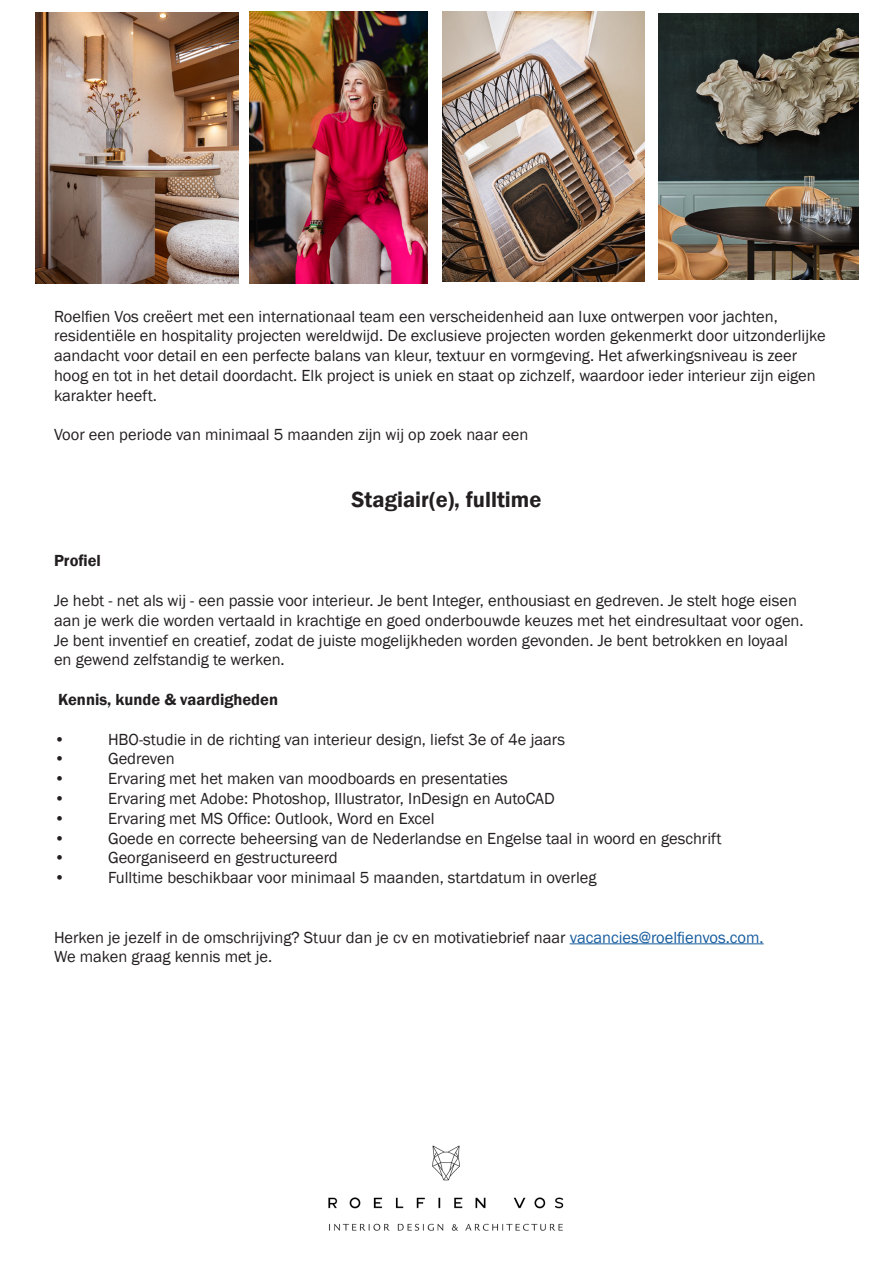
<style>
.page{position:relative;width:893px;height:1263px;background:#fff}
.page>*{position:absolute;margin:0;border:0;box-sizing:border-box;transform-origin:0 0}
.t1{font:600 22.5px "Franklin Gothic";color:#231f20}
.t2{font:16.5px/19.8px "Franklin Gothic";color:#231f20}
.t3{font:600 16.5px "Franklin Gothic";color:#231f20}
.s1{color:#175d9e}
</style>
<div class="page">
<hr style="left:570px;top:943px;width:194px;height:1px;background:#175d9e">
<img style="left:250px;top:12px;width:178px;height:271px">
<img style="left:35px;top:13px;width:203px;height:270px">
<img style="left:442px;top:12px;width:202px;height:269px">
<img style="left:659px;top:13px;width:199px;height:266px">
<img style="left:328px;top:1145px;width:236px;height:86px">
<p class="t2" style="left:54px;top:306px;width:773px">Roelfien Vos creëert met een internationaal team een verscheidenheid aan luxe ontwerpen voor jachten, residentiële en hospitality projecten wereldwijd. De exclusieve projecten worden gekenmerkt door uitzonderlijke aandacht voor detail en een perfecte balans van kleur, textuur en vormgeving. Het afwerkingsniveau is zeer hoog en tot in het detail doordacht. Elk project is uniek en staat op zichzelf, waardoor ieder interieur zijn eigen karakter heeft.</p>
<p class="t2" style="left:54px;top:425px;width:476px">Voor een periode van minimaal 5 maanden zijn wij op zoek naar een</p>
<p class="t1" style="left:351px;top:486px;width:191px">Stagiair(e), fulltime</p>
<p class="t3" style="left:54px;top:551px;width:48px">Profiel</p>
<p class="t2" style="left:54px;top:591px;width:744px">Je hebt - net als wij - een passie voor interieur. Je bent Integer, enthousiast en gedreven. Je stelt hoge eisen</p>
<p class="t2" style="left:54px;top:611px;width:751px">aan je werk die worden vertaald in krachtige en goed onderbouwde keuzes met het eindresultaat voor ogen.</p>
<p class="t2" style="left:54px;top:630px;width:735px">Je bent inventief en creatief, zodat de juiste mogelijkheden worden gevonden. Je bent betrokken en loyaal</p>
<p class="t2" style="left:54px;top:650px;width:232px">en gewend zelfstandig te werken.</p>
<p class="t3" style="left:58px;top:689px;width:221px">Kennis, kunde &amp; vaardigheden</p>
<p class="t2" style="left:54px;top:729px;width:13px">•</p>
<p class="t2" style="left:108px;top:729px;width:458px">HBO-studie in de richting van interieur design, liefst 3e of 4e jaars</p>
<p class="t2" style="left:54px;top:749px;width:13px">•</p>
<p class="t2" style="left:108px;top:749px;width:68px">Gedreven</p>
<p class="t2" style="left:54px;top:769px;width:13px">•</p>
<p class="t2" style="left:108px;top:769px;width:401px">Ervaring met het maken van moodboards en presentaties</p>
<p class="t2" style="left:54px;top:789px;width:13px">•</p>
<p class="t2" style="left:108px;top:789px;width:448px">Ervaring met Adobe: Photoshop, Illustrator, InDesign en AutoCAD</p>
<p class="t2" style="left:54px;top:809px;width:13px">•</p>
<p class="t2" style="left:108px;top:809px;width:328px">Ervaring met MS Office: Outlook, Word en Excel</p>
<p class="t2" style="left:54px;top:828px;width:13px">•</p>
<p class="t2" style="left:108px;top:828px;width:615px">Goede en correcte beheersing van de Nederlandse en Engelse taal in woord en geschrift</p>
<p class="t2" style="left:54px;top:848px;width:13px">•</p>
<p class="t2" style="left:108px;top:848px;width:231px">Georganiseerd en gestructureerd</p>
<p class="t2" style="left:54px;top:868px;width:13px">•</p>
<p class="t2" style="left:108px;top:868px;width:490px">Fulltime beschikbaar voor minimaal 5 maanden, startdatum in overleg</p>
<p class="t2" style="left:54px;top:927px;width:711px">Herken je jezelf in de omschrijving? Stuur dan je cv en motivatiebrief naar <span class="s1">vacancies@roelfienvos.com.<br></span>We maken graag kennis met je.</p>
</div>
